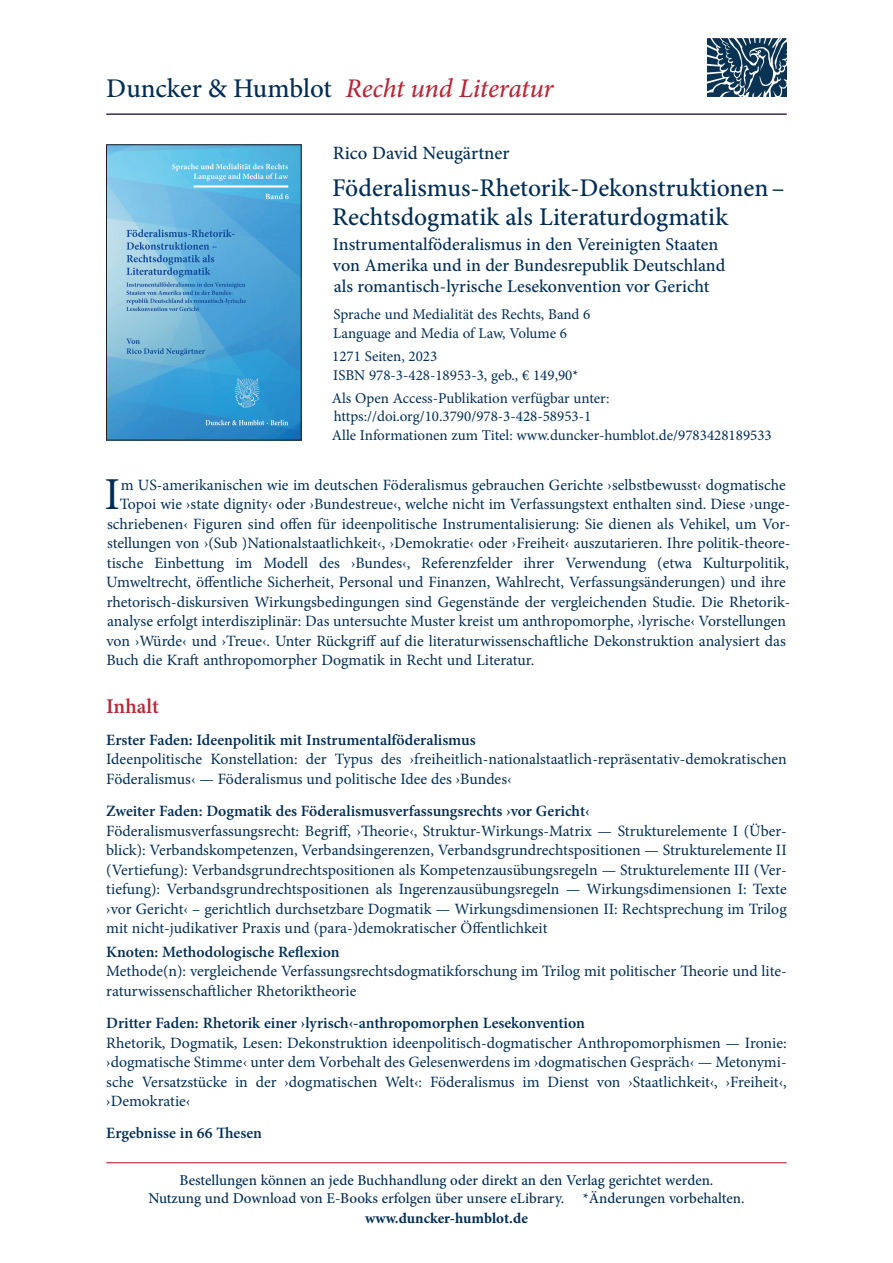
<style>
.page{position:relative;width:893px;height:1263px;background:#fff}
.page>*{position:absolute;margin:0;border:0;box-sizing:border-box;transform-origin:0 0}
.t1{font:45.75px "Minion Pro";color:#002d56}
.t2{font:italic 500 27px "Minion Pro";letter-spacing:-.01em;color:#b72837}
.t3{font:500 25.5px/28.5px "Minion Pro";color:#002d56}
.t4{font:600 21px "Minion Pro";color:#b72837}
.t5{font:500 18.75px "Minion Pro";color:#002d56}
.t6{font:500 18px/21px "Minion Pro";color:#002d56}
.t7{font:15.75px/19.5px "Minion Pro";color:#002d56}
.t8{font:600 15.75px "Minion Pro";color:#002d56}
.t9{font:15px/18.8px "Minion Pro";color:#002d56}
.t10{font:500 15px/18px "Minion Pro";color:#002d56;text-align:center}
.t11{font:700 15px "Minion Pro";color:#002d56}
.s1{font-style:normal;color:#002d56}
</style>
<div class="page">
<hr style="left:106px;top:1162px;width:681px;height:1px;background:#b72837">
<img style="left:108px;top:147px;width:191px;height:291px">
<div style="left:106px;top:145px;width:195px;height:295px;border:1px solid #231f20"></div>
<img style="left:707px;top:38px;width:79px;height:59px">
<hr style="left:106px;top:114px;width:681px;height:1px;background:#002d56">
<h2 class="t2" style="left:106px;top:70px;width:449px"><span class="s1">Duncker &amp; Humblot</span> Recht und Literatur</h2>
<p class="t5" style="left:333px;top:141px;width:178px">Rico David Neugärtner</p>
<h3 class="t3" style="left:332px;top:174px;width:454px">Föderalismus-Rhetorik-Dekonstruktionen –<br>Rechtsdogmatik als Literaturdogmatik</h3>
<p class="t6" style="left:333px;top:234px;width:394px">Instrumentalföderalismus in den Vereinigten Staaten von Amerika und in der Bundesrepublik Deutschland als romantisch-lyrische Lesekonvention vor Gericht</p>
<p class="t9" style="left:333px;top:305px;width:259px">Sprache und Medialität des Rechts, Band 6<br>Language and Media of Law, Volume 6</p>
<p class="t9" style="left:332px;top:347px;width:248px">1271 Seiten, 2023<br>ISBN 978-3-428-18953-3, geb., € 149,90*</p>
<p class="t9" style="left:332px;top:389px;width:442px">Als Open Access-Publikation verfügbar unter: https://doi.org/10.3790/978-3-428-58953-1<br>Alle Informationen zum Titel: www.duncker-humblot.de/9783428189533</p>
<h1 class="t1" style="left:105px;top:464px;width:17px">I</h1>
<p class="t7" style="left:121px;top:475px;width:667px">m US-amerikanischen wie im deutschen Föderalismus gebrauchen Gerichte ›selbstbewusst‹ dogmatische</p>
<p class="t7" style="left:120px;top:495px;width:672px">Topoi wie ›state dignity‹ oder ›Bundestreue‹, welche nicht im Verfassungstext enthalten sind. Diese ›unge-</p>
<p class="t7" style="left:107px;top:514px;width:685px">schriebenen‹ Figuren sind offen für ideenpolitische Instrumentalisierung: Sie dienen als Vehikel, um Vor-</p>
<p class="t7" style="left:107px;top:534px;width:685px">stellungen von ›(Sub )Nationalstaatlichkeit‹, ›Demokratie‹ oder ›Freiheit‹ auszutarieren. Ihre politik-theore-</p>
<p class="t7" style="left:107px;top:553px;width:684px">tische Einbettung im Modell des ›Bundes‹, Referenzfelder ihrer Verwendung (etwa Kulturpolitik,</p>
<p class="t7" style="left:106px;top:573px;width:681px">Umweltrecht, öffentliche Sicherheit, Personal und Finanzen, Wahlrecht, Verfassungsänderungen) und ihre</p>
<p class="t7" style="left:107px;top:592px;width:685px">rhetorisch-diskursiven Wirkungsbedingungen sind Gegenstände der vergleichenden Studie. Die Rhetorik-</p>
<p class="t7" style="left:107px;top:612px;width:680px">analyse erfolgt interdisziplinär: Das untersuchte Muster kreist um anthropomorphe, ›lyrische‹ Vorstellungen</p>
<p class="t7" style="left:106px;top:631px;width:681px">von ›Würde‹ und ›Treue‹. Unter Rückgriff auf die literaturwissenschaftliche Dekonstruktion analysiert das</p>
<p class="t7" style="left:106px;top:651px;width:429px">Buch die Kraft anthropomorpher Dogmatik in Recht und Literatur.</p>
<h3 class="t4" style="left:106px;top:691px;width:54px">Inhalt</h3>
<p class="t8" style="left:106px;top:729px;width:371px">Erster Faden: Ideenpolitik mit Instrumentalföderalismus</p>
<p class="t7" style="left:106px;top:750px;width:682px">Ideenpolitische Konstellation: der Typus des ›freiheitlich-nationalstaatlich-repräsentativ-demokratischen<br>Föderalismus‹ — Föderalismus und politische Idee des ›Bundes‹</p>
<p class="t8" style="left:106px;top:800px;width:485px">Zweiter Faden: Dogmatik des Föderalismusverfassungsrechts ›vor Gericht‹</p>
<p class="t7" style="left:106px;top:821px;width:682px;text-align:justify">Föderalismusverfassungsrecht: Begriff, ›Theorie‹, Struktur-Wirkungs-Matrix — Strukturelemente I (Über&shy;blick): Verbandskompetenzen, Verbandsingerenzen, Verbandsgrundrechtspositionen — Strukturelemente II (Vertiefung): Verbandsgrundrechtspositionen als Kompetenzausübungsregeln — Strukturelemente III (Ver&shy;tiefung): Verbandsgrundrechtspositionen als Ingerenzausübungsregeln — Wirkungsdimensionen I: Texte ›vor Gericht‹ – gerichtlich durchsetzbare Dogmatik — Wirkungsdimensionen II: Rechtsprechung im Trilog mit nicht-judikativer Praxis und (para-)demokratischer Öffentlichkeit</p>
<p class="t8" style="left:106px;top:941px;width:235px">Knoten: Methodologische Reflexion</p>
<p class="t7" style="left:106px;top:962px;width:682px">Methode(n): vergleichende Verfassungsrechtsdogmatikforschung im Trilog mit politischer Theorie und lite&shy;raturwissenschaftlicher Rhetoriktheorie</p>
<p class="t8" style="left:106px;top:1012px;width:480px">Dritter Faden: Rhetorik einer ›lyrisch‹-anthropomorphen Lesekonvention</p>
<p class="t7" style="left:106px;top:1033px;width:682px;text-align:justify">Rhetorik, Dogmatik, Lesen: Dekonstruktion ideenpolitisch-dogmatischer Anthropomorphismen — Ironie: ›dogmatische Stimme‹ unter dem Vorbehalt des Gelesenwerdens im ›dogmatischen Gespräch‹ — Metonymi&shy;sche Versatzstücke in der ›dogmatischen Welt‹: Föderalismus im Dienst von ›Staatlichkeit‹, ›Freiheit‹, ›Demokratie‹</p>
<p class="t8" style="left:106px;top:1122px;width:157px">Ergebnisse in 66 Thesen</p>
<p class="t10" style="left:148px;top:1171px;width:598px">Bestellungen können an jede Buchhandlung oder direkt an den Verlag gerichtet werden.<br>Nutzung und Download von E-Books erfolgen über unsere eLibrary. *Änderungen vorbehalten.</p>
<p class="t11" style="left:365px;top:1207px;width:164px">www.duncker-humblot.de</p>
</div>
